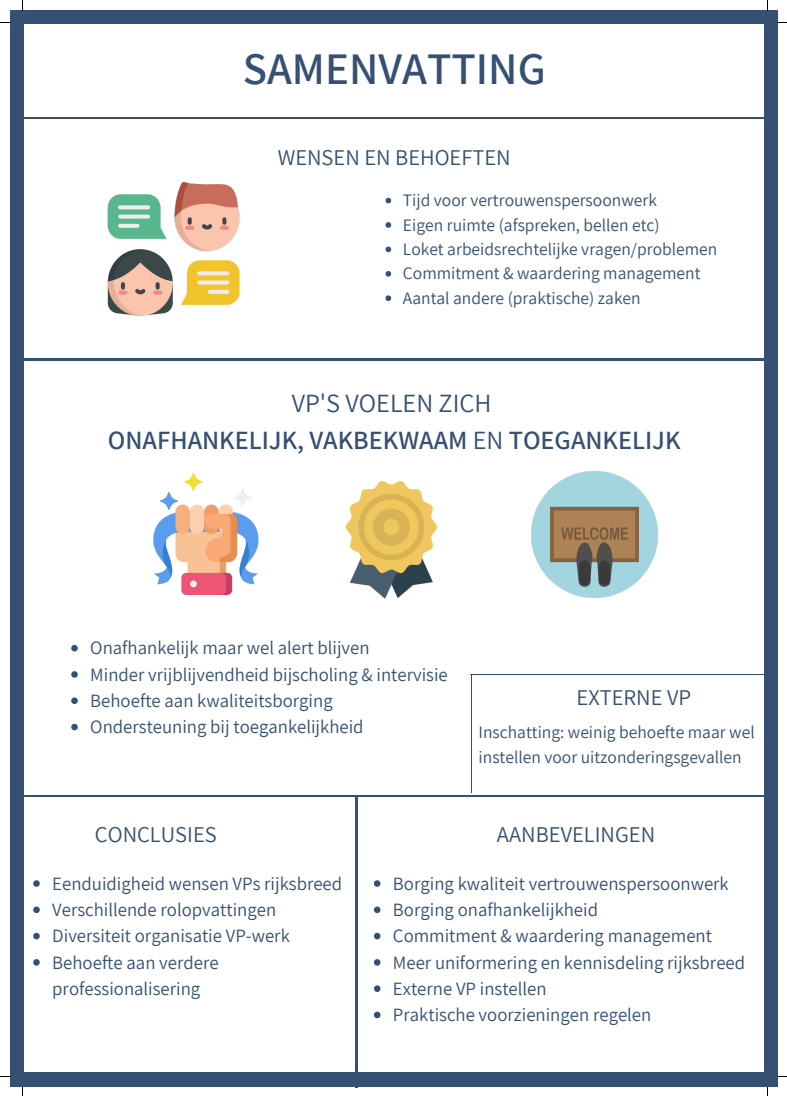
<style>
.page{position:relative;width:787px;height:1096px;background:#fff}
.page>*{position:absolute;margin:0;border:0;box-sizing:border-box;transform-origin:0 0}
.t1{font:600 45px "Assistant";color:#355072}
.t2{font:600 26.25px/36.6px "Assistant";color:#355072;text-align:center}
.t3{font:22.5px "Assistant";color:#355072}
.t4{font:18.75px/26.2px "Assistant";color:#355072}
.t5{font:17.5px/24.4px "Assistant";color:#355072}
.s1{font-weight:400}
</style>
<div class="page">
<div style="left:10px;top:10px;width:768px;height:1076px;background:#355072"></div>
<div style="left:25px;top:24px;width:739px;height:93px;background:#fff"></div>
<div style="left:25px;top:119px;width:739px;height:238px;background:#fff"></div>
<div style="left:25px;top:361px;width:739px;height:433px;background:#fff"></div>
<div style="left:25px;top:797px;width:739px;height:274px;background:#fff"></div>
<svg style="left:385px;top:198px;width:6px;height:5px"></svg>
<svg style="left:385px;top:222px;width:6px;height:6px"></svg>
<svg style="left:385px;top:246px;width:6px;height:6px"></svg>
<svg style="left:385px;top:271px;width:6px;height:5px"></svg>
<svg style="left:385px;top:295px;width:6px;height:6px"></svg>
<img style="left:107px;top:183px;width:133px;height:132px">
<svg style="left:71px;top:644px;width:7px;height:7px"></svg>
<svg style="left:71px;top:671px;width:7px;height:6px"></svg>
<svg style="left:71px;top:697px;width:7px;height:7px"></svg>
<svg style="left:71px;top:723px;width:7px;height:7px"></svg>
<img style="left:532px;top:472px;width:126px;height:125px">
<img style="left:153px;top:473px;width:106px;height:121px">
<img style="left:345px;top:482px;width:92px;height:116px">
<hr style="left:470px;top:673px;width:1px;height:119px;background:#355072">
<svg style="left:33px;top:880px;width:7px;height:6px"></svg>
<svg style="left:33px;top:906px;width:7px;height:7px"></svg>
<svg style="left:33px;top:932px;width:7px;height:7px"></svg>
<svg style="left:33px;top:959px;width:7px;height:6px"></svg>
<svg style="left:374px;top:880px;width:6px;height:6px"></svg>
<svg style="left:374px;top:906px;width:6px;height:7px"></svg>
<svg style="left:374px;top:932px;width:6px;height:7px"></svg>
<svg style="left:374px;top:959px;width:6px;height:6px"></svg>
<svg style="left:374px;top:985px;width:6px;height:6px"></svg>
<svg style="left:374px;top:1011px;width:6px;height:7px"></svg>
<hr style="left:355px;top:797px;width:2px;height:289px;background:#355072">
<hr style="left:470px;top:674px;width:294px;height:1px;background:#355072">
<h1 class="t1" style="left:243px;top:38px;width:304px">SAMENVATTING</h1>
<p class="t3" style="left:278px;top:142px;width:235px">WENSEN EN BEHOEFTEN</p>
<p class="t5" style="left:403px;top:187px;width:316px">Tijd voor vertrouwenspersoonwerk<br>Eigen ruimte (afspreken, bellen etc)<br>Loket arbeidsrechtelijke vragen/problemen Commitment &amp; waardering management Aantal andere (praktische) zaken</p>
<h2 class="t2" style="left:108px;top:384px;width:574px"><span class="s1">VP'S VOELEN ZICH<br></span>ONAFHANKELIJK, VAKBEKWAAM <span class="s1">EN</span> TOEGANKELIJK</h2>
<p class="t4" style="left:90px;top:634px;width:359px">Onafhankelijk maar wel alert blijven<br>Minder vrijblijvendheid bijscholing &amp; intervisie Behoefte aan kwaliteitsborging Ondersteuning bij toegankelijkheid</p>
<p class="t3" style="left:577px;top:682px;width:116px">EXTERNE VP</p>
<p class="t5" style="left:479px;top:719px;width:278px">Inschatting: weinig behoefte maar wel instellen voor uitzonderingsgevallen</p>
<p class="t3" style="left:95px;top:819px;width:123px">CONCLUSIES</p>
<p class="t3" style="left:497px;top:819px;width:160px">AANBEVELINGEN</p>
<p class="t4" style="left:52px;top:869px;width:291px">Eenduidigheid wensen VPs rijksbreed<br>Verschillende rolopvattingen<br>Diversiteit organisatie VP-werk<br>Behoefte aan verdere professionalisering</p>
<p class="t4" style="left:393px;top:869px;width:354px">Borging kwaliteit vertrouwenspersoonwerk Borging onafhankelijkheid<br>Commitment &amp; waardering management Meer uniformering en kennisdeling rijksbreed Externe VP instellen<br>Praktische voorzieningen regelen</p>
</div>
